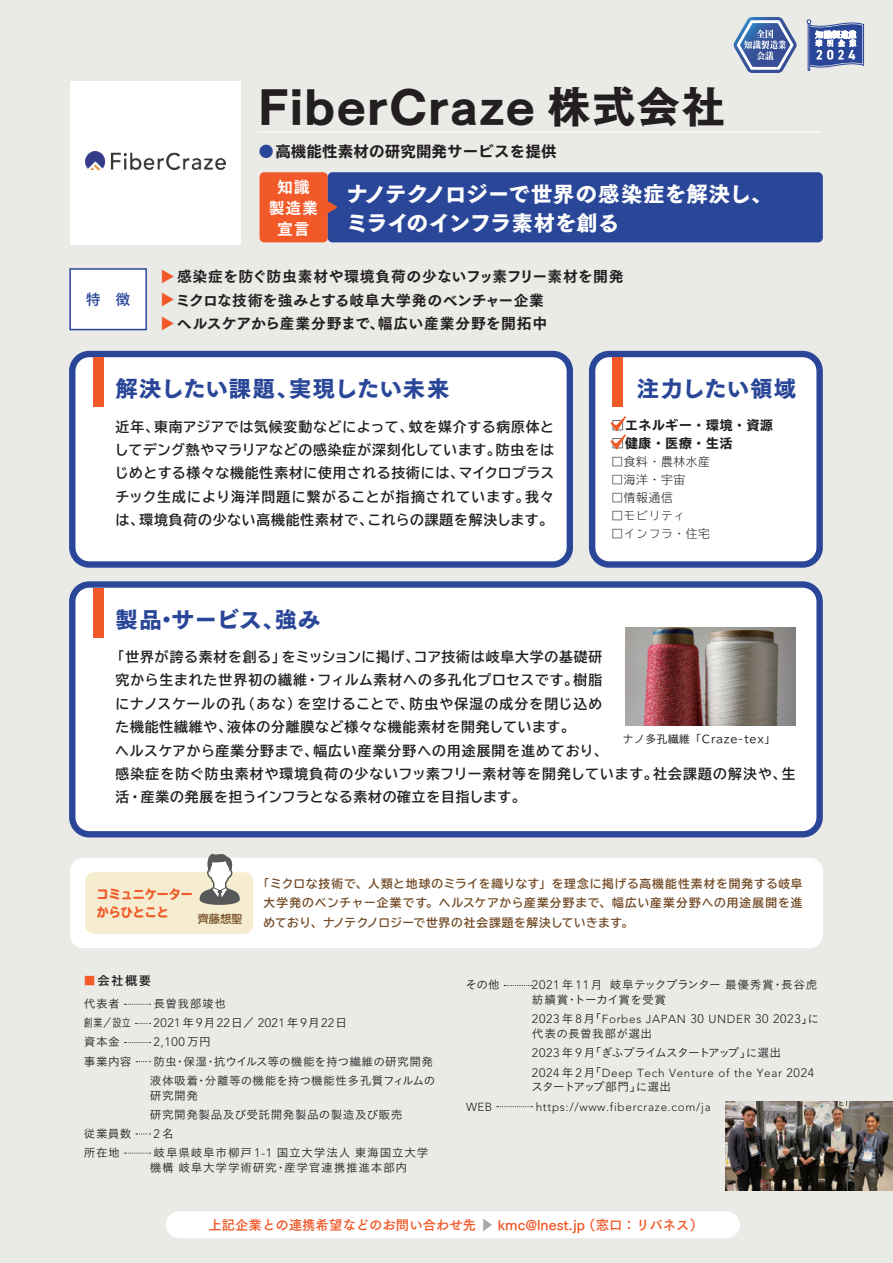
<style>
.page{position:relative;width:893px;height:1263px;background:#eaeae6}
.page>*{position:absolute;margin:0;border:0;box-sizing:border-box;transform-origin:0 0}
.t1{font:43.05px "Tsuku Go Pro H";letter-spacing:.04em;color:#231f20}
.t2{font:22.35px "Tsuku Go Pro H";letter-spacing:.03em;color:#2a4698}
.t3{font:21.3px/28.2px "Tsuku Go Pro H";letter-spacing:.005em;color:#fff}
.t4{font:15.9px/20.7px "Tsuku Go Pro E";letter-spacing:.05em;color:#fff;text-align:center}
.t5{font:14.85px "Tsuku Go Pro E";letter-spacing:.03em;color:#231f20}
.t6{font:14.85px "Tsuku Go Pro E";letter-spacing:.005em;color:#231f20}
.t7{font:700 expanded 14.85px "TBUD Go Std";letter-spacing:.05em;color:#231f20}
.t8{font:14.85px "Tsuku Go Pro E";color:#f15929}
.t9{font:14.85px "Tsuku Go Pro B";color:#2a4698}
.t10{font:700 13.8px/23.4px "TBUD Go Std";letter-spacing:.06em;color:#231f20;text-align:justify}
.t11{font:13.35px "Tsuku Go Pro B";color:#f15929}
.t12{font:700 expanded 12.75px "TBUD Go Std";letter-spacing:.06em;color:#231f20}
.t13{font:800 12.75px/17.9px "TBUDR Go Std";color:#f15929;scale:.94 1}
.t14{font:300 12.3px "Avenir LT Pro";letter-spacing:.04em;color:#231f20}
.t15{font:300 11.7px "Avenir LT Pro";letter-spacing:.06em;color:#231f20}
.t16{font:700 11.7px/19.2px "TBUDR Go Std";letter-spacing:.07em;color:#744c27;text-align:center}
.t17{font:11.7px/19.2px "Koburina Go Std W3";letter-spacing:.04em;color:#231f20}
.t18{font:11.7px/19.2px "Koburina Go Std W3";letter-spacing:.005em;color:#231f20;text-align:center}
.t19{font:11.7px/14.9px "Koburina Go Std W3";letter-spacing:.06em;color:#231f20}
.t20{font:11.7px/14.9px "Koburina Go Std W3";color:#231f20}
.t21{font:11.7px/19.2px "Koburina Go Std W3";letter-spacing:-.03em;color:#231f20}
.t22{font:300 11.7px "TBUD Go Std Super";letter-spacing:.06em;color:#231f20}
.t23{font:700 11.7px "TBUDR Go Std";letter-spacing:.035em;color:#744c27}
.t24{font:11.7px "Koburina Go Std W3";letter-spacing:-.065em;color:#231f20}
.t25{font:11.7px "Koburina Go Std W3";letter-spacing:.04em;color:#231f20;scale:.78 1}
.t26{font:700 11.7px "TBUD Go Std";color:#231f20}
.t27{font:700 11.1px "TBUDR Go Std";color:#744c27}
.t28{font:10.65px "TBUD Go Std";letter-spacing:.06em;color:#231f20}
.s1{color:#2a4698}
.s2{font-family:"TBUD Go Std Super";font-weight:300;font-stretch:normal}
.s3{color:#f15929}
.s4{font-family:"Avenir LT Pro";font-weight:300;font-size:12.3px}
.s5{font-size:12.3px}
.s6{font-family:"Koburina Go Std W3";font-weight:400}
.s7{font-family:"Koburina Go Std W3";font-weight:400;font-size:11.7px}
.s8{font-size:11.7px}
.s9{font-family:"Avenir LT Pro";font-weight:300}
.s10{color:#a8a9ad}
</style>
<div class="page">
<div style="left:72px;top:354px;width:498px;height:210px;background:#fff;border-radius:17px"></div>
<div style="left:69px;top:351px;width:504px;height:217px;border:6px solid #2a4698;border-radius:17px"></div>
<div style="left:94px;top:357px;width:10px;height:50px;background:#f15929"></div>
<div style="left:592px;top:354px;width:228px;height:210px;background:#fff;border-radius:17px"></div>
<div style="left:589px;top:351px;width:234px;height:217px;border:6px solid #2a4698;border-radius:17px"></div>
<div style="left:612px;top:357px;width:11px;height:50px;background:#f15929"></div>
<div style="left:260px;top:172px;width:68px;height:70px;background:#f15929;border-radius:5px"></div>
<div style="left:328px;top:172px;width:495px;height:70px;background:#2a4698;border-radius:5px"></div>
<svg style="left:327px;top:199px;width:10px;height:17px"></svg>
<div style="left:70px;top:81px;width:170px;height:163px;background:#fff"></div>
<img style="left:85px;top:152px;width:140px;height:18px">
<hr style="left:257px;top:131px;width:565px;height:1px;background:#fff">
<div style="left:70px;top:269px;width:76px;height:61px;background:#fff"></div>
<div style="left:69px;top:268px;width:78px;height:62px;border:1px solid #2a4698"></div>
<div style="left:72px;top:584px;width:748px;height:250px;background:#fff;border-radius:17px"></div>
<div style="left:69px;top:581px;width:754px;height:256px;border:6px solid #2a4698;border-radius:17px"></div>
<div style="left:94px;top:588px;width:10px;height:49px;background:#f15929"></div>
<svg style="left:610px;top:416px;width:16px;height:34px"></svg>
<svg style="left:124px;top:1004px;width:27px;height:1px"></svg>
<svg style="left:135px;top:1023px;width:16px;height:1px"></svg>
<svg style="left:124px;top:1042px;width:27px;height:1px"></svg>
<svg style="left:136px;top:1061px;width:15px;height:1px"></svg>
<svg style="left:136px;top:1134px;width:15px;height:1px"></svg>
<svg style="left:124px;top:1153px;width:27px;height:1px"></svg>
<svg style="left:504px;top:985px;width:29px;height:1px"></svg>
<svg style="left:497px;top:1106px;width:36px;height:1px"></svg>
<img style="left:625px;top:628px;width:171px;height:98px">
<div style="left:70px;top:858px;width:753px;height:90px;background:#fff;border-radius:13px"></div>
<div style="left:85px;top:872px;width:168px;height:62px;background:#f6edd0;border-radius:9px"></div>
<svg style="left:200px;top:854px;width:40px;height:51px"></svg>
<img style="left:725px;top:1101px;width:168px;height:90px">
<svg style="left:733px;top:17px;width:64px;height:56px"></svg>
<svg style="left:807px;top:19px;width:57px;height:52px"></svg>
<div style="left:166px;top:1211px;width:574px;height:27px;background:#fff;border-radius:13px"></div>
<p class="t9" style="left:86px;top:286px;width:46px">特　徴</p>
<h1 class="t1" style="left:259px;top:83px;width:468px">FiberCraze 株式会社</h1>
<p class="t7" style="left:259px;top:143px;width:299px"><span class="s1">●</span>高機能性素材の研究開発サービスを提供</p>
<p class="t4" style="left:269px;top:175px;width:51px">知識製造業宣言</p>
<h3 class="t3" style="left:347px;top:181px;width:427px">ナノテクノロジーで世界の感染症を解決し、ミライのインフラ素材を創る</h3>
<p class="t8" style="left:181px;top:269px;width:16px;rotate:90deg">▲</p>
<p class="t5" style="left:177px;top:263px;width:448px">感染症を防ぐ防虫素材や環境負荷の少ないフッ素フリー素材を開発</p>
<p class="t8" style="left:181px;top:292px;width:16px;rotate:90deg">▲</p>
<p class="t6" style="left:176px;top:287px;width:370px">ミクロな技術を強みとする岐阜大学発のベンチャー企業</p>
<p class="t8" style="left:181px;top:316px;width:16px;rotate:90deg">▲</p>
<p class="t5" style="left:177px;top:310px;width:372px">ヘルスケアから産業分野まで、幅広い産業分野を開拓中</p>
<h2 class="t2" style="left:116px;top:376px;width:335px">解決したい課題、実現したい未来</h2>
<h2 class="t2" style="left:637px;top:376px;width:161px">注力したい領域</h2>
<p class="t10" style="left:115px;top:415px;width:441px">近年、東南アジアでは気候変動などによって、蚊を媒介する病原体としてデング熱やマラリアなどの感染症が深刻化しています。防虫をはじめとする様々な機能性素材に使用される技術には、マイクロプラスチック生成により海洋問題に繋がることが指摘されています。我々は、環境負荷の少ない高機能性素材で、これらの課題を解決します。</p>
<h2 class="t2" style="left:116px;top:607px;width:206px">製品・サービス、強み</h2>
<p class="t12" style="left:611px;top:418px;width:163px"><span class="s2">□</span>エネルギー・環境・資源</p>
<p class="t12" style="left:611px;top:436px;width:122px"><span class="s2">□</span>健康・医療・生活</p>
<p class="t22" style="left:611px;top:452px;width:100px">□食料・農林水産</p>
<p class="t22" style="left:611px;top:470px;width:75px">□海洋・宇宙</p>
<p class="t22" style="left:611px;top:488px;width:63px">□情報通信</p>
<p class="t22" style="left:611px;top:506px;width:75px">□モビリティ</p>
<p class="t22" style="left:611px;top:524px;width:100px">□インフラ・住宅</p>
<p class="t10" style="left:115px;top:645px;width:682px;text-align:left;text-indent:-4px">「世界が誇る素材を創る」をミッションに掲げ、コア技術は岐阜大学の基礎研<br>究から生まれた世界初の繊維・フィルム素材への多孔化プロセスです。樹脂<br>にナノスケールの孔（あな）を空けることで、防虫や保湿の成分を閉じ込め<br>た機能性繊維や、液体の分離膜など様々な機能素材を開発しています。<br>ヘルスケアから産業分野まで、幅広い産業分野への用途展開を進めており、<br>感染症を防ぐ防虫素材や環境負荷の少ないフッ素フリー素材等を開発しています。社会課題の解決や、生活・産業の発展を担うインフラとなる素材の確立を目指します。</p>
<p class="t28" style="left:623px;top:730px;width:154px">ナノ多孔繊維「Craze-tex」</p>
<p class="t13" style="left:97px;top:886px;width:104px">コミュニケーターからひとこと</p>
<p class="t16" style="left:258px;top:874px;width:546px">「ミクロな技術で、人類と地球のミライを織りなす」を理念に掲げる高機能性素材を開発する岐阜大学発のベンチャー企業です。ヘルスケアから産業分野まで、幅広い産業分野への用途展開を進</p>
<p class="t27" style="left:198px;top:909px;width:46px">齊藤想聖</p>
<p class="t23" style="left:264px;top:913px;width:371px">めており、ナノテクノロジーで世界の社会課題を解決していきます。</p>
<p class="t26" style="left:84px;top:971px;width:68px"><span class="s3">■</span>会社概要</p>
<p class="t17" style="left:465px;top:975px;width:36px">その他</p>
<p class="t20" style="left:532px;top:977px;width:287px"><span class="s4">2021</span> 年 <span class="s4">11</span>月 岐阜テックプランター最優秀賞・長谷虎紡績賞・トーカイ賞を受賞</p>
<p class="t15" style="left:532px;top:1012px;width:289px"><span class="s5">2023</span> <span class="s6">年</span> <span class="s5">8</span><span class="s6">月「</span>Forbes JAPAN <span class="s5">30</span> UNDER <span class="s5">30 2023</span><span class="s6">」に</span></p>
<p class="t21" style="left:532px;top:1024px;width:251px">代表の長曽我部が選出<br><span class="s4">2023</span> 年 <span class="s4">9</span> 月「ぎふプライムスタートアップ」に選出</p>
<p class="t15" style="left:532px;top:1066px;width:284px"><span class="s5">2024</span> <span class="s6">年</span> <span class="s5">2</span><span class="s6">月「</span>Deep Tech Venture of the Year <span class="s5">2024</span></p>
<p class="t24" style="left:531px;top:1078px;width:141px">スタートアップ部門」に選出</p>
<p class="t15" style="left:466px;top:1100px;width:28px">WEB</p>
<p class="t15" style="left:536px;top:1100px;width:177px">https://www.fibercraze.com/ja</p>
<p class="t17" style="left:84px;top:994px;width:38px">代表者</p>
<p class="t17" style="left:154px;top:994px;width:74px">長曽我部竣也</p>
<p class="t25" style="left:84px;top:1014px;width:62px">創業／設立</p>
<p class="t14" style="left:154px;top:1016px;width:195px">2021<span class="s7">年</span>9<span class="s7">月</span>22<span class="s7">日／</span> 2021<span class="s7">年</span>9<span class="s7">月</span>22<span class="s7">日</span></p>
<p class="t17" style="left:84px;top:1032px;width:38px">資本金</p>
<p class="t14" style="left:154px;top:1035px;width:59px">2<span class="s8">,</span>100 <span class="s7">万円</span></p>
<p class="t17" style="left:84px;top:1051px;width:49px">事業内容</p>
<p class="t18" style="left:150px;top:1051px;width:287px">防虫・保湿・抗ウイルス等の機能を持つ繊維の研究開発液体吸着・分離等の機能を持つ機能性多孔質フィルムの</p>
<p class="t17" style="left:150px;top:1085px;width:254px">研究開発<br>研究開発製品及び受託開発製品の製造及び販売</p>
<p class="t17" style="left:84px;top:1124px;width:49px">従業員数</p>
<p class="t14" style="left:154px;top:1126px;width:22px">2<span class="s7">名</span></p>
<p class="t17" style="left:84px;top:1143px;width:38px">所在地</p>
<p class="t19" style="left:150px;top:1145px;width:280px;text-indent:4px">岐阜県岐阜市柳戸 <span class="s4">1</span><span class="s9">-</span><span class="s4">1</span> 国立大学法人東海国立大学機構岐阜大学学術研究・産学官連携推進本部内</p>
<p class="t11" style="left:208px;top:1213px;width:496px">上記企業との連携希望などのお問い合わせ先 <span class="s10">▶</span> kmc@lnest.jp （窓口：リバネス）</p>
</div>
